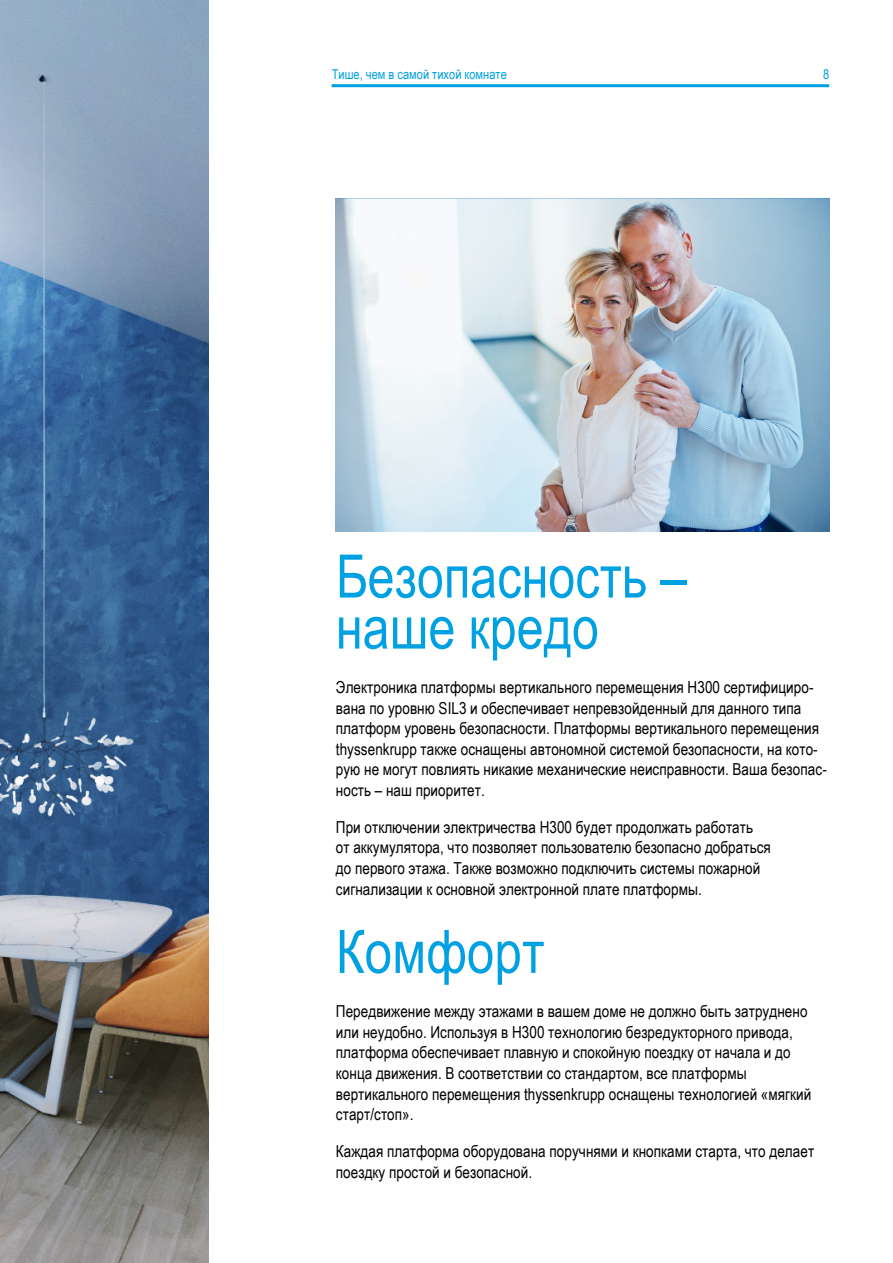
<style>
.page{position:relative;width:893px;height:1263px;background:#fff}
.page>*{position:absolute;margin:0;border:0;box-sizing:border-box;transform-origin:0 0}
.t1{font:60px/51px "Arial Narrow";letter-spacing:.005em;color:#00a1e3}
.t2{font:16.5px/20.7px "Arial Narrow";letter-spacing:.005em;color:#000}
.t3{font:13.5px "Arial Narrow";letter-spacing:.005em;color:#00a1e3}
</style>
<div class="page">
<img style="left:0;top:0;width:208px;height:1263px">
<img style="left:336px;top:199px;width:493px;height:333px">
<hr style="left:332px;top:84px;width:497px;height:3px;background:#00a1e3">
<p class="t3" style="left:332px;top:64px;width:177px">Тише, чем в самой тихой комнате</p>
<p class="t3" style="left:823px;top:64px;width:8px">8</p>
<h1 class="t1" style="left:336px;top:549px;width:353px">Безопасность – наше кредо</h1>
<p class="t2" style="left:336px;top:676px;width:492px">Электроника платформы вертикального перемещения H300 сертифициро&shy;вана по уровню SIL3 и обеспечивает непревзойденный для данного типа платформ уровень безопасности. Платформы вертикального перемещения thyssenkrupp также оснащены автономной системой безопасности, на кото&shy;рую не могут повлиять никакие механические неисправности. Ваша безопас&shy;ность – наш приоритет.</p>
<p class="t2" style="left:336px;top:816px;width:436px">При отключении электричества H300 будет продолжать работать от аккумулятора, что позволяет пользователю безопасно добраться до первого этажа. Также возможно подключить системы пожарной сигнализации к основной электронной плате платформы.</p>
<h1 class="t1" style="left:336px;top:924px;width:210px">Комфорт</h1>
<p class="t2" style="left:336px;top:1000px;width:477px">Передвижение между этажами в вашем доме не должно быть затруднено или неудобно. Используя в H300 технологию безредукторного привода, платформа обеспечивает плавную и спокойную поездку от начала и до конца движения. В соответствии со стандартом, все платформы вертикального перемещения thyssenkrupp оснащены технологией «мягкий старт/стоп».</p>
<p class="t2" style="left:336px;top:1140px;width:480px">Каждая платформа оборудована поручнями и кнопками старта, что делает поездку простой и безопасной.</p>
</div>
